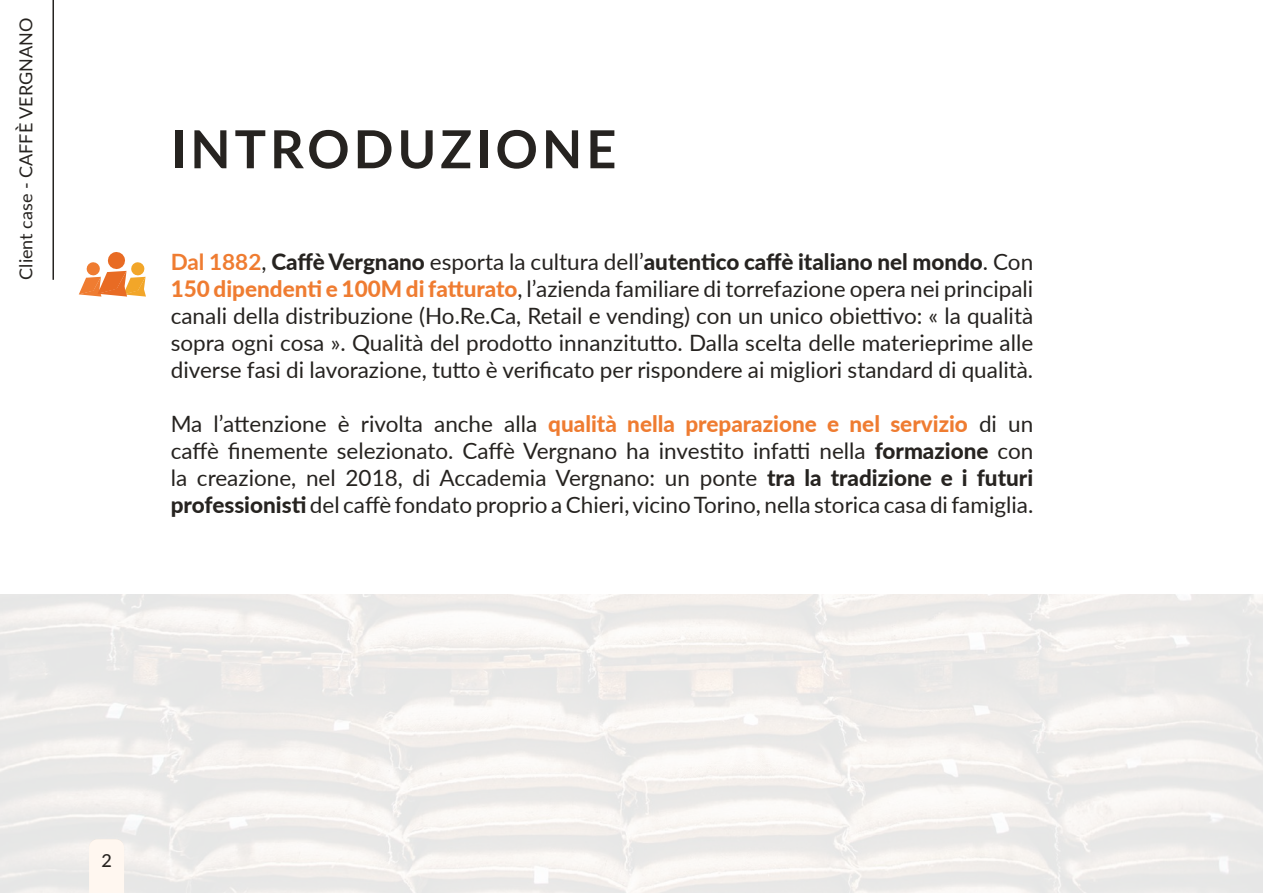
<style>
.page{position:relative;width:1263px;height:893px;background:#fff}
.page>*{position:absolute;margin:0;border:0;box-sizing:border-box;transform-origin:0 0}
.t1{font:700 52.5px "Lato";letter-spacing:.075em;color:#262320}
.t2{font:22.5px/27px "Lato";color:#262320;text-align:justify}
.t3{font:18px "Lato";color:#262320}
.t4{font:500 18px "Lato";color:#262320}
.s1{font-weight:700;color:#ef7c31}
.s2{font-weight:800}
.s3{font-weight:800;color:#ef7c31}
</style>
<div class="page">
<hr style="left:53px;top:0;width:1px;height:280px;background:#262320">
<svg style="left:79px;top:252px;width:67px;height:45px"></svg>
<div style="left:89px;top:839px;width:35px;height:54px;background:#fff7f0"></div>
<p class="t3" style="left:13px;top:280px;width:263px;rotate:-90deg">Client case - CAFFÈ VERGNANO</p>
<h1 class="t1" style="left:171px;top:111px;width:447px">INTRODUZIONE</h1>
<p class="t2" style="left:171px;top:247px;width:864px"><span class="s1">Dal 1882</span>, <span class="s2">Caffè Vergnano</span> esporta la cultura dell’<span class="s2">autentico caffè italiano nel mondo</span>. Con <span class="s3">150 dipendenti e 100M di fatturato</span>, l’azienda familiare di torrefazione opera nei principali canali della distribuzione (Ho.Re.Ca, Retail e vending) con un unico obiettivo: « la qualità sopra ogni cosa ». Qualità del prodotto innanzitutto. Dalla scelta delle materieprime alle diverse fasi di lavorazione, tutto è verificato per rispondere ai migliori standard di qualità.</p>
<p class="t2" style="left:171px;top:409px;width:864px">Ma l’attenzione è rivolta anche alla <span class="s3">qualità nella preparazione e nel servizio</span> di un caffè finemente selezionato. Caffè Vergnano ha investito infatti nella <span class="s2">formazione</span> con la creazione, nel 2018, di Accademia Vergnano: un ponte <span class="s2">tra la tradizione e i futuri professionisti</span> del caffè fondato proprio a Chieri, vicino Torino, nella storica casa di famiglia.</p>
<p class="t4" style="left:101px;top:847px;width:12px">2</p>
</div>
